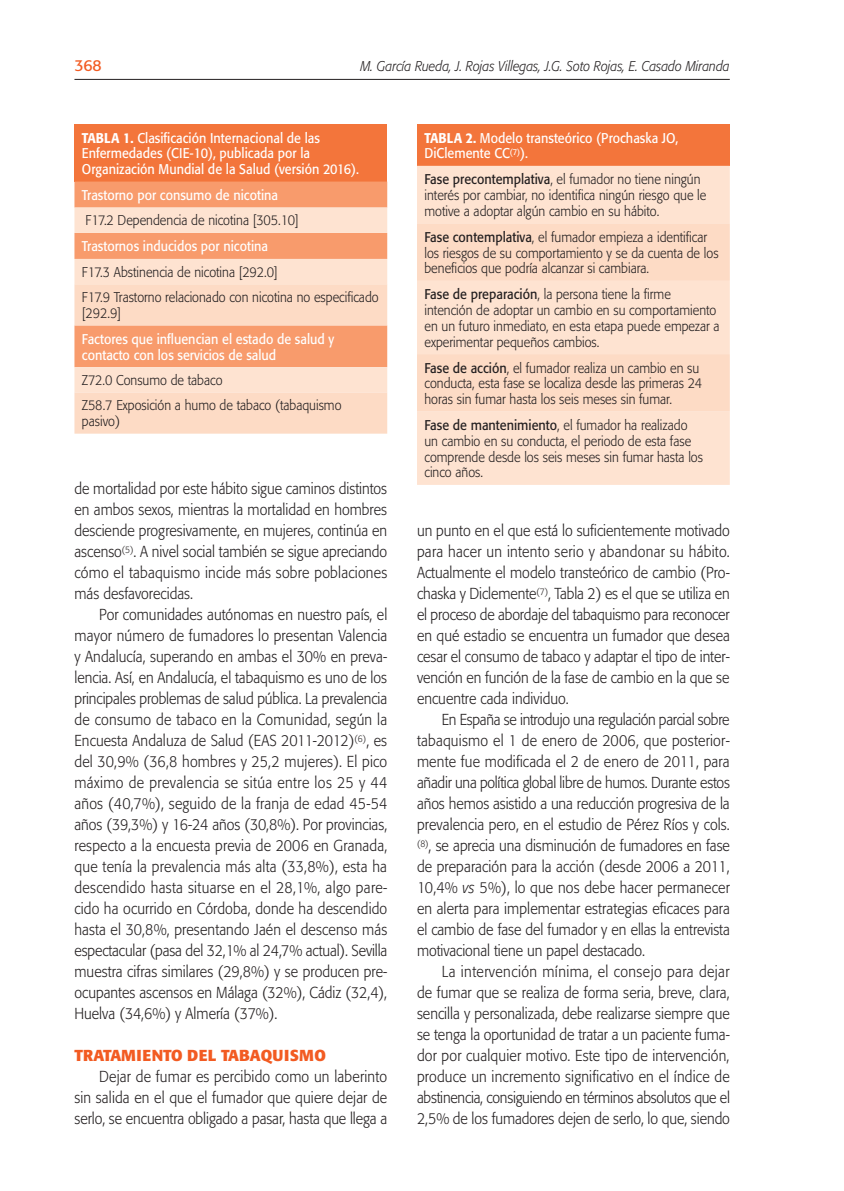
<style>
.page{position:relative;width:844px;height:1191px;background:#fff}
.page>*{position:absolute;margin:0;border:0;box-sizing:border-box;transform-origin:0 0}
.t1{font:300 15.75px/21px "Formata";color:#231f20;text-align:justify;scale:.9 1}
.t2{font:700 15.75px "Formata";letter-spacing:.02em;color:#f25b22}
.t3{font:15.75px "Formata";color:#f25b22}
.t4{font:300 14px/15.8px "Formata";color:#231f20;scale:.9 1}
.t5{font:14px/15.8px "Formata";color:#fff;scale:.9 1}
.t6{font:italic 300 14px "Formata";color:#231f20;scale:.9 1}
.t7{font:500 14px "Formata";color:#fff;scale:.9 1}
.s1{font-weight:500}
.s2{font-weight:400}
.s3{font-style:italic}
</style>
<div class="page">
<hr style="left:74px;top:79px;width:655px;height:1px;background:#231f20">
<div style="left:74px;top:124px;width:313px;height:58px;background:#f3753b"></div>
<div style="left:74px;top:182px;width:313px;height:26px;background:#f89b6c"></div>
<svg style="left:74px;top:208px;width:313px;height:76px;background:#fbcaae"></svg>
<svg style="left:74px;top:284px;width:313px;height:149px;background:#fbcaae"></svg>
<div style="left:417px;top:124px;width:312px;height:42px;background:#f3753b"></div>
<div style="left:417px;top:166px;width:312px;height:319px;background:#fee3d1"></div>
<svg style="left:417px;top:223px;width:312px;height:188px;background:#fddec9"></svg>
<p class="t3" style="left:74px;top:56px;width:29px">368</p>
<p class="t6" style="left:360px;top:58px;width:412px">M. García Rueda, J. Rojas Villegas, J.G. Soto Rojas, E. Casado Miranda</p>
<p class="t5" style="left:82px;top:130px;width:309px;text-indent:41px"><span class="s1">1.</span> Clasificación Internacional de las<br>Enfermedades (CIE-10), publicada por la<br>Organización Mundial de la Salud (versión 2016).</p>
<p class="t5" style="left:82px;top:187px;width:219px">Trastorno por consumo de nicotina</p>
<p class="t4" style="left:86px;top:213px;width:238px">F17.2 Dependencia de nicotina [305.10]</p>
<p class="t5" style="left:82px;top:239px;width:208px">Trastornos inducidos por nicotina</p>
<p class="t4" style="left:82px;top:259px;width:331px;line-height:25.4px">F17.3 Abstinencia de nicotina [292.0]<br>F17.9 Trastorno relacionado con nicotina no especificado</p>
<p class="t4" style="left:82px;top:305px;width:45px">[292.9]</p>
<p class="t5" style="left:82px;top:331px;width:282px">Factores que influencian el estado de salud y contacto con los servicios de salud</p>
<p class="t4" style="left:82px;top:367px;width:290px;line-height:25.4px">Z72.0 Consumo de tabaco<br>Z58.7 Exposición a humo de tabaco (tabaquismo</p>
<p class="t4" style="left:82px;top:413px;width:44px">pasivo)</p>
<p class="t7" style="left:82px;top:129px;width:17px">TABLA</p>
<p class="t1" style="left:74px;top:478px;width:349px">de mortalidad por este hábito sigue caminos distintos en ambos sexos, mientras la mortalidad en hombres desciende progresivamente, en mujeres, continúa en ascenso<sup>(5)</sup>. A nivel social también se sigue apreciando cómo el tabaquismo incide más sobre poblaciones más desfavorecidas.</p>
<p class="t1" style="left:74px;top:604px;width:349px;text-indent:25px">Por comunidades autónomas en nuestro país, el mayor número de fumadores lo presentan Valencia y Andalucía, superando en ambas el 30% en preva&shy;lencia. Así, en Andalucía, el tabaquismo es uno de los principales problemas de salud pública. La prevalencia de consumo de tabaco en la Comunidad, según la Encuesta Andaluza de Salud (EAS 2011-2012)<sup>(6)</sup>, es del 30,9% (36,8 hombres y 25,2 mujeres). El pico máximo de prevalencia se sitúa entre los 25 y 44 años (40,7%), seguido de la franja de edad 45-54 años (39,3%) y 16-24 años (30,8%). Por provincias, respecto a la encuesta previa de 2006 en Granada, que tenía la prevalencia más alta (33,8%), esta ha descendido hasta situarse en el 28,1%, algo pare&shy;cido ha ocurrido en Córdoba, donde ha descendido hasta el 30,8%, presentando Jaén el descenso más espectacular (pasa del 32,1% al 24,7% actual). Sevilla muestra cifras similares (29,8%) y se producen pre&shy;ocupantes ascensos en Málaga (32%), Cádiz (32,4), Huelva (34,6%) y Almería (37%).</p>
<p class="t2" style="left:74px;top:1045px;width:12px">TRATAM</p>
<p class="t2" style="left:137px;top:1045px;width:17px">IENTO</p>
<p class="t2" style="left:187px;top:1045px;width:11px">DEL</p>
<p class="t2" style="left:221px;top:1045px;width:82px">TABAQUISMO</p>
<p class="t1" style="left:74px;top:1066px;width:349px;text-indent:25px">Dejar de fumar es percibido como un laberinto sin salida en el que el fumador que quiere dejar de serlo, se encuentra obligado a pasar, hasta que llega a</p>
<p class="t5" style="left:424px;top:130px;width:284px;text-indent:41px"><span class="s1">2.</span> Modelo transteórico (Prochaska JO,<br>DiClemente CC<sup>(7)</sup>).</p>
<p class="t4" style="left:424px;top:172px;width:315px"><span class="s2">Fase precontemplativa</span>, el fumador no tiene ningún interés por cambiar, no identifica ningún riesgo que le motive a adoptar algún cambio en su hábito.</p>
<p class="t4" style="left:424px;top:229px;width:328px"><span class="s2">Fase contemplativa</span>, el fumador empieza a identificar los riesgos de su comportamiento y se da cuenta de los beneficios que podría alcanzar si cambiara.</p>
<p class="t4" style="left:424px;top:287px;width:329px"><span class="s2">Fase de preparación</span>, la persona tiene la firme intención de adoptar un cambio en su comportamiento en un futuro inmediato, en esta etapa puede empezar a experimentar pequeños cambios.</p>
<p class="t4" style="left:424px;top:360px;width:310px"><span class="s2">Fase de acción</span>, el fumador realiza un cambio en su conducta, esta fase se localiza desde las primeras 24 horas sin fumar hasta los seis meses sin fumar.</p>
<p class="t4" style="left:424px;top:417px;width:311px"><span class="s2">Fase de mantenimiento</span>, el fumador ha realizado un cambio en su conducta, el periodo de esta fase comprende desde los seis meses sin fumar hasta los cinco años.</p>
<p class="t7" style="left:424px;top:129px;width:17px">TABLA</p>
<p class="t1" style="left:417px;top:520px;width:349px">un punto en el que está lo suficientemente motivado para hacer un intento serio y abandonar su hábito.<br>Actualmente el modelo transteórico de cambio (Pro&shy;chaska y Diclemente<sup>(7)</sup>, Tabla 2) es el que se utiliza en el proceso de abordaje del tabaquismo para reconocer en qué estadio se encuentra un fumador que desea cesar el consumo de tabaco y adaptar el tipo de inter&shy;vención en función de la fase de cambio en la que se encuentre cada individuo.</p>
<p class="t1" style="left:417px;top:709px;width:349px;text-indent:25px">En España se introdujo una regulación parcial sobre tabaquismo el 1 de enero de 2006, que posterior&shy;mente fue modificada el 2 de enero de 2011, para añadir una política global libre de humos. Durante estos años hemos asistido a una reducción progresiva de la prevalencia pero, en el estudio de Pérez Ríos y cols. <sup>(8)</sup>, se aprecia una disminución de fumadores en fase de preparación para la acción (desde 2006 a 2011, 10,4% <span class="s3">vs</span> 5%), lo que nos debe hacer permanecer en alerta para implementar estrategias eficaces para el cambio de fase del fumador y en ellas la entrevista motivacional tiene un papel destacado.</p>
<p class="t1" style="left:417px;top:961px;width:349px;text-indent:25px">La intervención mínima, el consejo para dejar de fumar que se realiza de forma seria, breve, clara, sencilla y personalizada, debe realizarse siempre que se tenga la oportunidad de tratar a un paciente fuma&shy;dor por cualquier motivo. Este tipo de intervención, produce un incremento significativo en el índice de abstinencia, consiguiendo en términos absolutos que el 2,5% de los fumadores dejen de serlo, lo que, siendo</p>
</div>
